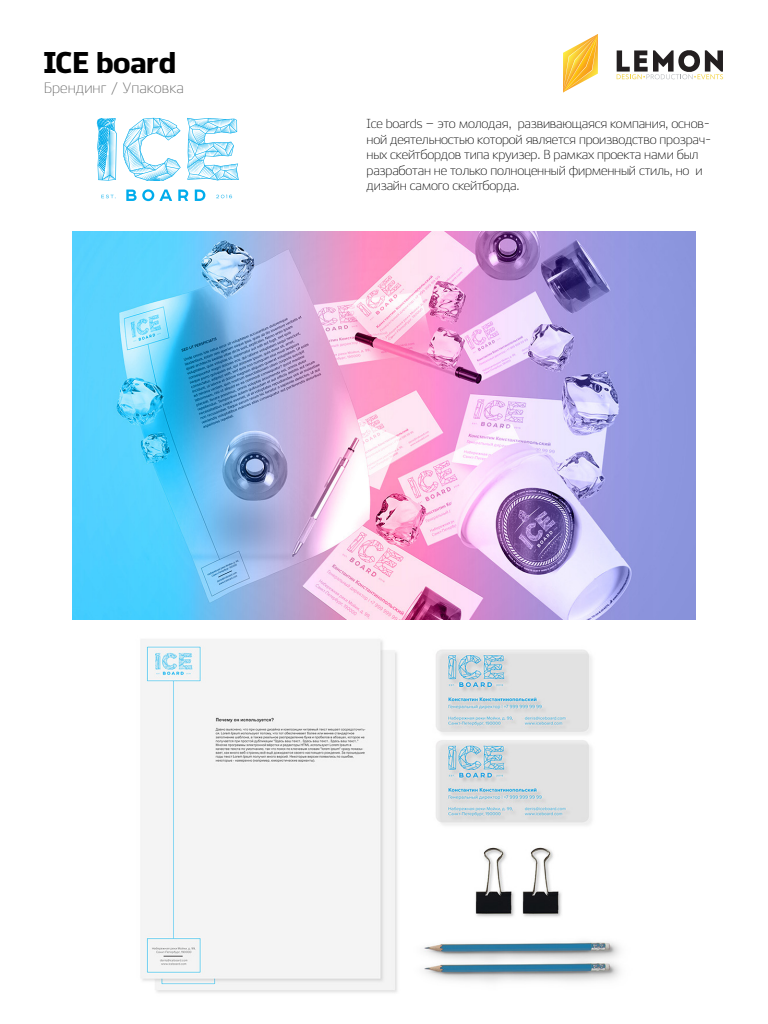
<style>
.page{position:relative;width:768px;height:1024px;background:#fff}
.page>*{position:absolute;margin:0;border:0;box-sizing:border-box;transform-origin:0 0}
.t1{font:900 30px "Ekibastuz";letter-spacing:-.02em;color:#000}
.t2{font:300 15px "Ekibastuz";color:#666}
.t3{font:300 13px/15.6px "Ekibastuz";letter-spacing:-.02em;color:#000}
</style>
<div class="page">
<img style="left:72px;top:595px;width:624px;height:398px">
<svg style="left:563px;top:34px;width:35px;height:59px"></svg>
<svg style="left:617px;top:50px;width:106px;height:29px"></svg>
<svg style="left:126px;top:189px;width:46px;height:12px"></svg>
<svg style="left:178px;top:190px;width:10px;height:11px"></svg>
<svg style="left:195px;top:190px;width:10px;height:11px"></svg>
<svg style="left:101px;top:195px;width:15px;height:4px"></svg>
<svg style="left:216px;top:195px;width:16px;height:3px"></svg>
<svg style="left:97px;top:118px;width:20px;height:63px"></svg>
<svg style="left:123px;top:118px;width:58px;height:63px"></svg>
<svg style="left:187px;top:118px;width:52px;height:62px"></svg>
<img style="left:73px;top:232px;width:622px;height:388px">
<h1 class="t1" style="left:44px;top:44px;width:134px">ICE board</h1>
<p class="t2" style="left:44px;top:78px;width:142px">Брендинг / Упаковка</p>
<p class="t3" style="left:367px;top:116px;width:346px">Ice boards – это молодая, развивающаяся компания, основ&shy;ной деятельностью которой является производство прозрач&shy;ных скейтбордов типа круизер. В рамках проекта нами был разработан не только полноценный фирменный стиль, но и дизайн самого скейтборда.</p>
</div>
